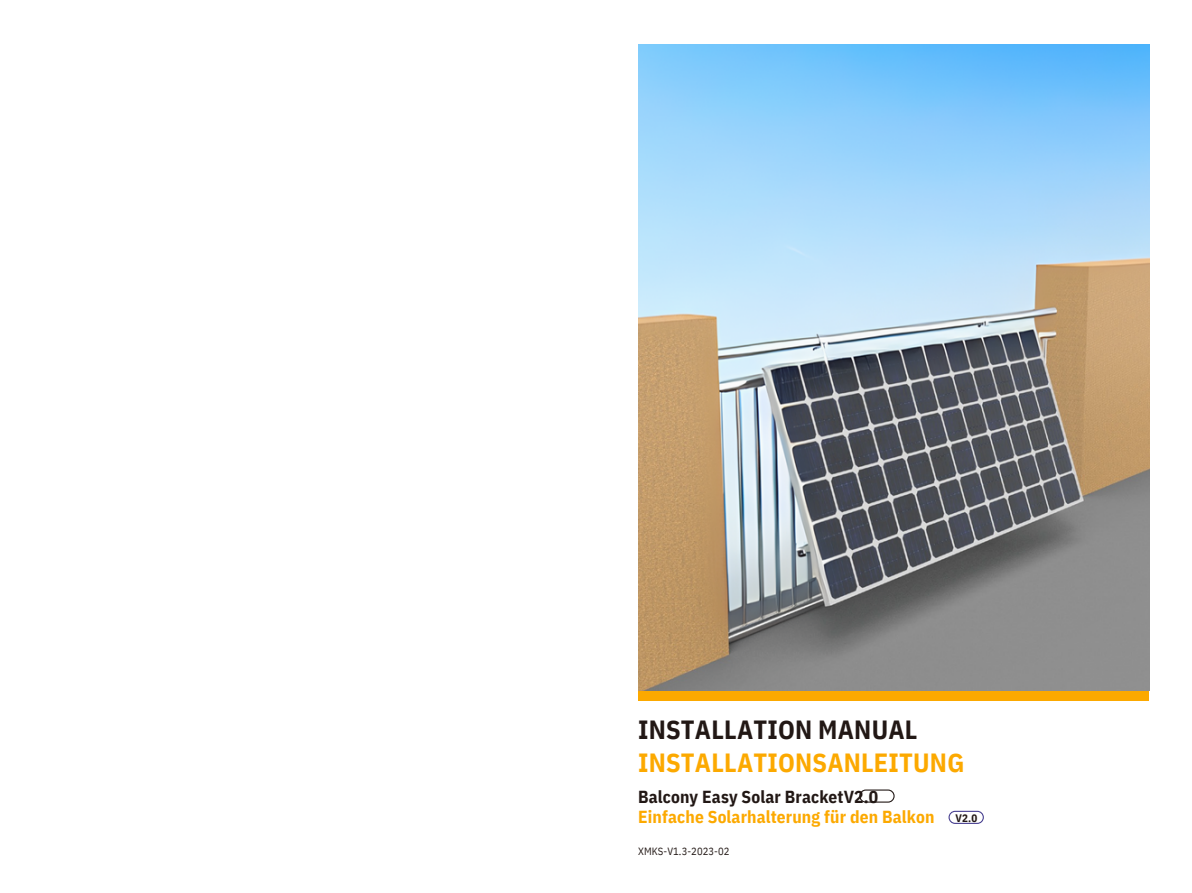
<style>
.page{position:relative;width:1192px;height:893px;background:#fff}
.page>*{position:absolute;margin:0;border:0;box-sizing:border-box;transform-origin:0 0}
.t1{font:700 26.25px/32.7px "IBM Plex Sans Cond";letter-spacing:.01em;color:#fca900}
.t2{font:700 17.4px/20.2px "IBM Plex Sans Cond";letter-spacing:.01em;color:#fca900}
.t3{font:700 10.8px "IBM Plex Sans Cond";color:#221815}
.t4{font:10.5px "IBM Plex Sans Cond";letter-spacing:.01em;color:#221815}
.s1{color:#221815}
</style>
<div class="page">
<div style="left:638px;top:690px;width:510px;height:10px;background:#fca900"></div>
<img style="left:638px;top:44px;width:511px;height:646px">
<svg style="left:859px;top:789px;width:35px;height:13px"></svg>
<svg style="left:948px;top:810px;width:35px;height:13px"></svg>
<h1 class="t1" style="left:638px;top:712px;width:327px"><span class="s1">INSTALLATION MANUAL<br></span>INSTALLATIONSANLEITUNG</h1>
<h2 class="t2" style="left:638px;top:785px;width:298px"><span class="s1">Balcony Easy Solar BracketV2.0<br></span>Einfache Solarhalterung für den Balkon</h2>
<h3 class="t3" style="left:955px;top:810px;width:23px">V2.0</h3>
<p class="t4" style="left:638px;top:843px;width:93px">XMKS-V1.3-2023-02</p>
</div>
